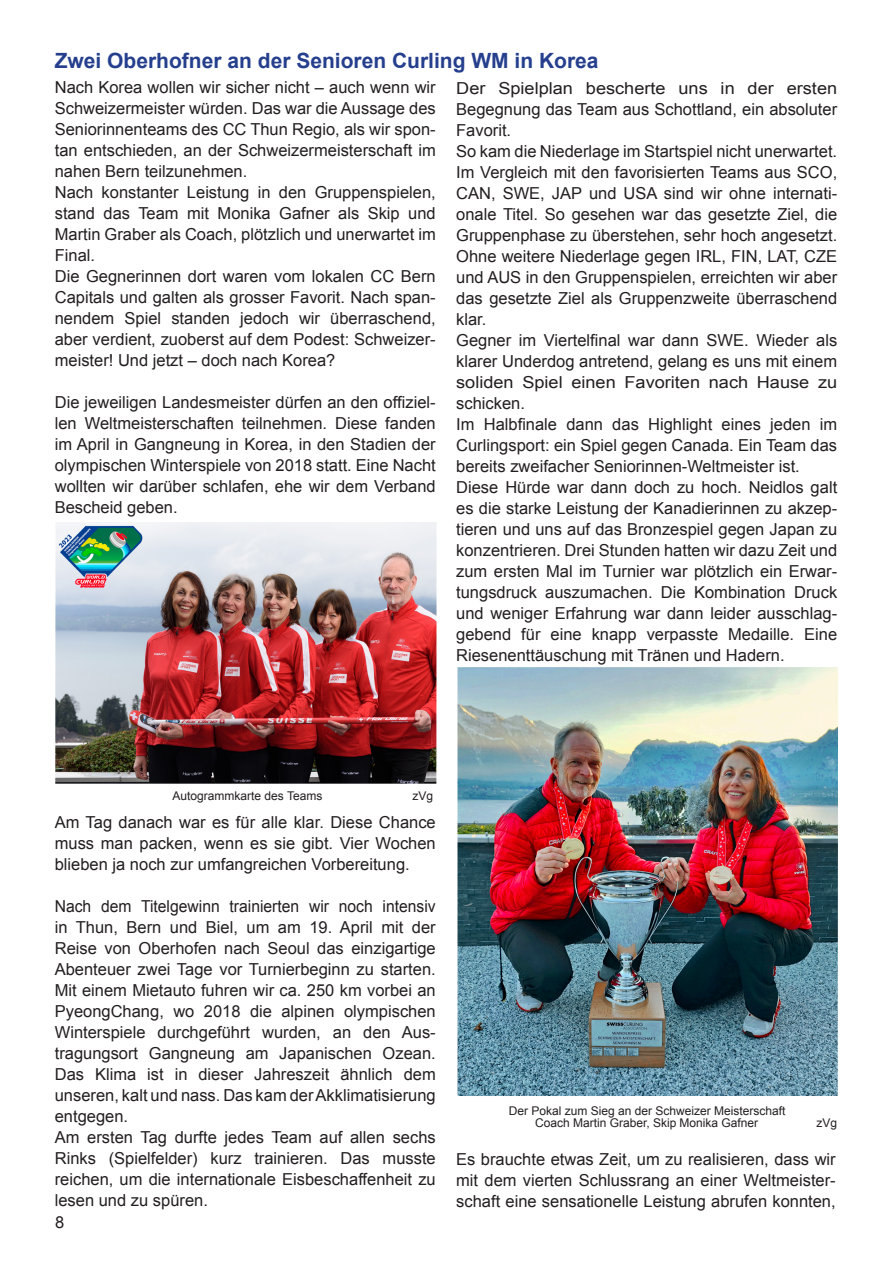
<style>
.page{position:relative;width:893px;height:1263px;background:#fff}
.page>*{position:absolute;margin:0;border:0;box-sizing:border-box;transform-origin:0 0}
.t1{font:700 21px "Arial";color:#253f8e}
.t2{font:16.5px/21px "Arial";color:#231f20;scale:1.1 1}
.t3{font:16.5px/21px "Arial";color:#231f20;text-align:justify}
.t4{font:16.5px/21px "Arial";color:#231f20;scale:.95 1}
.t5{font:12px/12px "Arial";color:#231f20;text-align:center}
</style>
<div class="page">
<img style="left:55px;top:522px;width:382px;height:262px">
<img style="left:457px;top:667px;width:381px;height:429px">
<p class="t1" style="left:55px;top:47px;width:545px">Zwei Oberhofner an der Senioren Curling WM in Korea</p>
<p class="t3" style="left:55px;top:77px;width:383px;text-align:left">Nach Korea wollen wir sicher nicht – auch wenn wir Schweizermeister würden. Das war die Aussage des Seniorinnenteams des CC Thun Regio, als wir spon&shy;tan entschieden, an der Schweizermeisterschaft im nahen Bern teilzunehmen.<br>Nach konstanter Leistung in den Gruppenspielen, stand das Team mit Monika Gafner als Skip und Martin Graber als Coach, plötzlich und unerwartet im Final.<br>Die Gegnerinnen dort waren vom lokalen CC Bern Capitals und galten als grosser Favorit. Nach span&shy;nendem Spiel standen jedoch wir überraschend, aber verdient, zuoberst auf dem Podest: Schweizer&shy;meister! Und jetzt – doch nach Korea?</p>
<p class="t3" style="left:55px;top:392px;width:382px">Die jeweiligen Landesmeister dürfen an den offiziel&shy;len Weltmeisterschaften teilnehmen. Diese fanden im April in Gangneung in Korea, in den Stadien der olympischen Winterspiele von 2018 statt. Eine Nacht wollten wir darüber schlafen, ehe wir dem Verband Bescheid geben.</p>
<p class="t2" style="left:456px;top:77px;width:348px">Der Spielplan bescherte uns in der ersten Begegnung das Team aus Schottland, ein absoluter Favorit.<br>So kam die Niederlage im Startspiel nicht unerwartet.<br>Im Vergleich mit den favorisierten Teams aus SCO, CAN, SWE, JAP und USA sind wir ohne internati&shy;onale Titel. So gesehen war das gesetzte Ziel, die Gruppenphase zu überstehen, sehr hoch angesetzt.<br>Ohne weitere Niederlage gegen IRL, FIN, LAT, CZE und AUS in den Gruppenspielen, erreichten wir aber das gesetzte Ziel als Gruppenzweite überraschend klar.<br>Gegner im Viertelfinal war dann SWE. Wieder als klarer Underdog antretend, gelang es uns mit einem soliden Spiel einen Favoriten nach Hause zu schicken.<br>Im Halbfinale dann das Highlight eines jeden im Curlingsport: ein Spiel gegen Canada. Ein Team das bereits zweifacher Seniorinnen-Weltmeister ist.<br>Diese Hürde war dann doch zu hoch. Neidlos galt es die starke Leistung der Kanadierinnen zu akzep&shy;tieren und uns auf das Bronzespiel gegen Japan zu konzentrieren. Drei Stunden hatten wir dazu Zeit und zum ersten Mal im Turnier war plötzlich ein Erwar&shy;tungsdruck auszumachen. Die Kombination Druck und weniger Erfahrung war dann leider ausschlag&shy;gebend für eine knapp verpasste Medaille. Eine Riesenenttäuschung mit Tränen und Hadern.</p>
<p class="t5" style="left:172px;top:790px;width:151px">Autogrammkarte des Teams</p>
<p class="t5" style="left:412px;top:790px;width:22px">zVg</p>
<p class="t3" style="left:55px;top:812px;width:383px">Am Tag danach war es für alle klar. Diese Chance muss man packen, wenn es sie gibt. Vier Wochen blieben ja noch zur umfangreichen Vorbereitung.</p>
<p class="t4" style="left:55px;top:896px;width:403px">Nach dem Titelgewinn trainierten wir noch intensiv in Thun, Bern und Biel, um am 19. April mit der Reise von Oberhofen nach Seoul das einzigartige Abenteuer zwei Tage vor Turnierbeginn zu starten.<br>Mit einem Mietauto fuhren wir ca. 250 km vorbei an PyeongChang, wo 2018 die alpinen olympischen Winterspiele durchgeführt wurden, an den Aus&shy;tragungsort Gangneung am Japanischen Ozean.<br>Das Klima ist in dieser Jahreszeit ähnlich dem unseren, kalt und nass. Das kam der Akklimatisierung entgegen.<br>Am ersten Tag durfte jedes Team auf allen sechs Rinks (Spielfelder) kurz trainieren. Das musste reichen, um die internationale Eisbeschaffenheit zu lesen und zu spüren.</p>
<p class="t3" style="left:55px;top:1212px;width:11px">8</p>
<p class="t5" style="left:509px;top:1105px;width:278px">Der Pokal zum Sieg an der Schweizer Meisterschaft<br>Coach Martin Graber, Skip Monika Gafner</p>
<p class="t5" style="left:816px;top:1117px;width:22px">zVg</p>
<p class="t3" style="left:456px;top:1149px;width:381px">Es brauchte etwas Zeit, um zu realisieren, dass wir mit dem vierten Schlussrang an einer Weltmeister&shy;schaft eine sensationelle Leistung abrufen konnten,</p>
</div>
